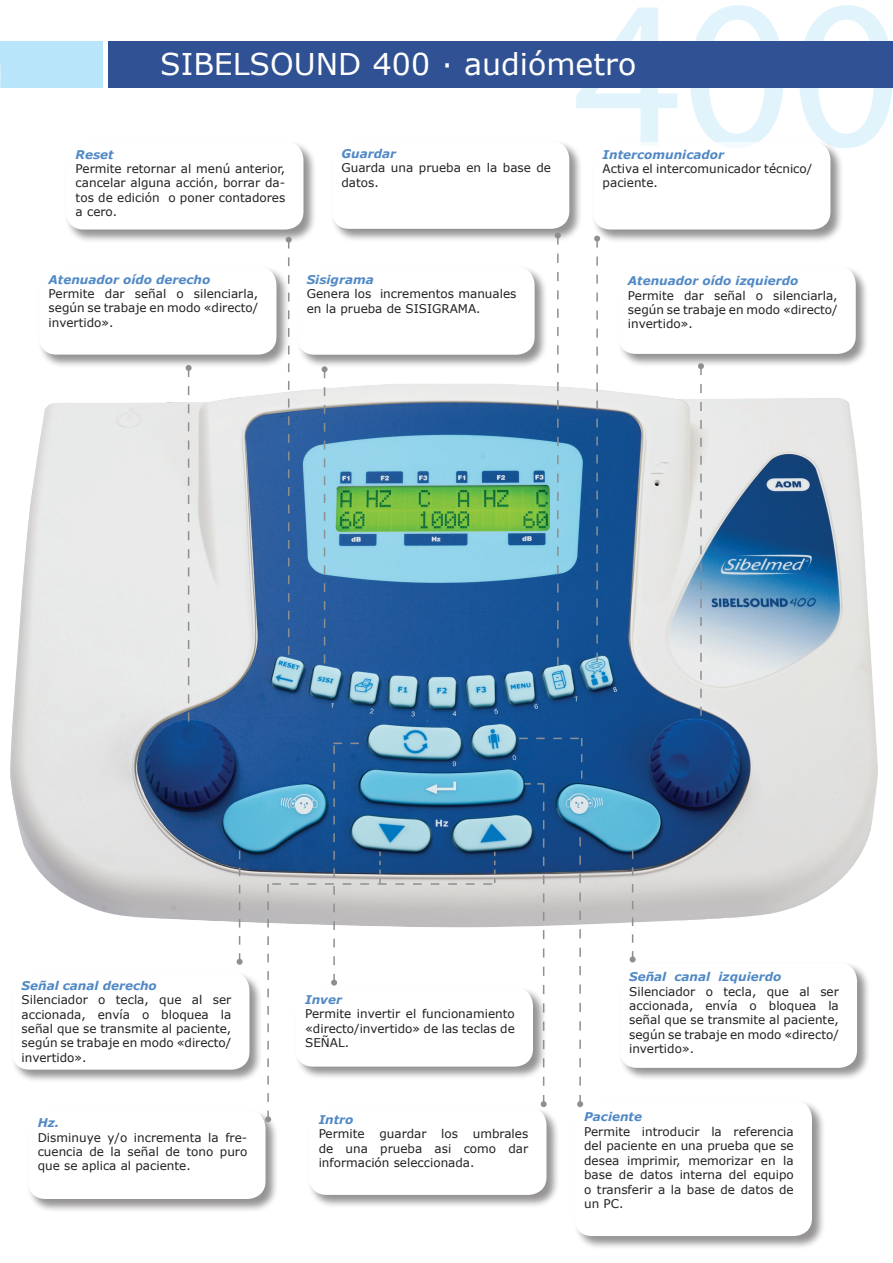
<style>
.page{position:relative;width:893px;height:1263px;background:#fff}
.page>*{position:absolute;margin:0;border:0;box-sizing:border-box;transform-origin:0 0}
.t1{font:30px "Verdana";color:#fff}
.t2{font:12px/14.4px "Verdana";color:#231f20;text-align:justify}
.t3{font:italic 700 12px "Verdana";color:#5189c5}
</style>
<div class="page">
<div style="left:0;top:42px;width:102px;height:46px;background:#b9e5fa"></div>
<img style="left:10px;top:368px;width:868px;height:559px">
<div style="left:65px;top:141px;width:252px;height:102px;background:#231f20;opacity:.75"></div>
<div style="left:66px;top:142px;width:237px;height:88px;background:#fff;border-radius:18px"></div>
<div style="left:296px;top:266px;width:252px;height:102px;background:#231f20;opacity:.75"></div>
<div style="left:297px;top:267px;width:238px;height:88px;background:#fff;border-radius:18px"></div>
<div style="left:330px;top:140px;width:253px;height:103px;background:#231f20;opacity:.75"></div>
<div style="left:331px;top:141px;width:238px;height:88px;background:#fff;border-radius:18px"></div>
<div style="left:38px;top:266px;width:252px;height:102px;background:#231f20;opacity:.75"></div>
<div style="left:39px;top:267px;width:237px;height:88px;background:#fff;border-radius:18px"></div>
<div style="left:617px;top:266px;width:252px;height:102px;background:#231f20;opacity:.75"></div>
<div style="left:618px;top:266px;width:238px;height:88px;background:#fff;border-radius:18px"></div>
<div style="left:27px;top:1109px;width:252px;height:104px;background:#231f20;opacity:.75"></div>
<div style="left:28px;top:1110px;width:238px;height:89px;background:#fff;border-radius:18px"></div>
<div style="left:618px;top:962px;width:252px;height:119px;background:#231f20;opacity:.75"></div>
<div style="left:619px;top:963px;width:238px;height:105px;background:#fff;border-radius:18px"></div>
<div style="left:573px;top:1100px;width:252px;height:149px;background:#231f20;opacity:.75"></div>
<div style="left:574px;top:1100px;width:238px;height:136px;background:#fff;border-radius:18px"></div>
<div style="left:11px;top:971px;width:252px;height:112px;background:#231f20;opacity:.75"></div>
<div style="left:12px;top:972px;width:237px;height:98px;background:#fff;border-radius:18px"></div>
<div style="left:308px;top:1106px;width:252px;height:102px;background:#231f20;opacity:.75"></div>
<div style="left:309px;top:1107px;width:237px;height:88px;background:#fff;border-radius:18px"></div>
<svg style="left:630px;top:851px;width:6px;height:111px"></svg>
<svg style="left:237px;top:851px;width:6px;height:114px"></svg>
<svg style="left:286px;top:237px;width:6px;height:418px"></svg>
<svg style="left:594px;top:243px;width:6px;height:419px"></svg>
<svg style="left:555px;top:232px;width:6px;height:434px"></svg>
<svg style="left:186px;top:365px;width:6px;height:356px"></svg>
<svg style="left:698px;top:363px;width:6px;height:353px"></svg>
<svg style="left:322px;top:366px;width:6px;height:297px"></svg>
<svg style="left:265px;top:743px;width:230px;height:379px"></svg>
<svg style="left:519px;top:738px;width:64px;height:369px"></svg>
<svg style="left:0;top:41px;width:1px;height:47px"></svg>
<svg style="left:576px;top:5px;width:317px;height:143px"></svg>
<div style="left:108px;top:41px;width:784px;height:47px;background:#305193"></div>
<div style="left:592px;top:141px;width:252px;height:102px;background:#231f20;opacity:.75"></div>
<div style="left:593px;top:142px;width:237px;height:88px;background:#fff;border-radius:18px"></div>
<h1 class="t1" style="left:160px;top:43px;width:477px">SIBELSOUND 400 · audiómetro</h1>
<p class="t3" style="left:76px;top:146px;width:39px">Reset</p>
<p class="t2" style="left:76px;top:161px;width:211px">Permite retornar al menú anterior, cancelar alguna acción, borrar da&shy;tos de edición o poner contadores a cero.</p>
<p class="t3" style="left:341px;top:145px;width:56px">Guardar</p>
<p class="t2" style="left:341px;top:161px;width:211px">Guarda una prueba en la base de datos.</p>
<p class="t3" style="left:49px;top:271px;width:163px">Atenuador oído derecho</p>
<p class="t2" style="left:49px;top:286px;width:211px">Permite dar señal o silenciarla, según se trabaje en modo «directo/ invertido».</p>
<p class="t3" style="left:307px;top:271px;width:68px">Sisigrama</p>
<p class="t2" style="left:307px;top:286px;width:211px">Genera los incrementos manuales en la prueba de SISIGRAMA.</p>
<p class="t3" style="left:603px;top:146px;width:123px">Intercomunicador</p>
<p class="t2" style="left:603px;top:161px;width:211px">Activa el intercomunicador técnico/ paciente.</p>
<p class="t3" style="left:628px;top:272px;width:172px">Atenuador oído izquierdo</p>
<p class="t2" style="left:628px;top:288px;width:211px">Permite dar señal o silenciarla, según se trabaje en modo «directo/ invertido».</p>
<p class="t3" style="left:22px;top:977px;width:137px">Señal canal derecho</p>
<p class="t2" style="left:22px;top:992px;width:211px">Silenciador o tecla, que al ser accionada, envía o bloquea la señal que se transmite al paciente, según se trabaje en modo «directo/ invertido».</p>
<p class="t3" style="left:38px;top:1114px;width:23px">Hz.</p>
<p class="t2" style="left:38px;top:1130px;width:211px">Disminuye y/o incrementa la fre&shy;cuencia de la señal de tono puro que se aplica al paciente.</p>
<p class="t3" style="left:305px;top:991px;width:38px">Inver</p>
<p class="t2" style="left:305px;top:1006px;width:211px">Permite invertir el funcionamiento «directo/invertido» de las teclas de SEÑAL.</p>
<p class="t3" style="left:319px;top:1111px;width:36px">Intro</p>
<p class="t2" style="left:319px;top:1127px;width:211px">Permite guardar los umbrales de una prueba asi como dar información seleccionada.</p>
<p class="t3" style="left:629px;top:968px;width:154px">Señal canal izquierdo</p>
<p class="t2" style="left:629px;top:984px;width:211px">Silenciador o tecla, que al ser accionada, envía o bloquea la señal que se transmite al paciente, según se trabaje en modo «directo/ invertido».</p>
<p class="t3" style="left:584px;top:1108px;width:59px">Paciente</p>
<p class="t2" style="left:584px;top:1124px;width:211px">Permite introducir la referencia del paciente en una prueba que se desea imprimir, memorizar en la base de datos interna del equipo o transferir a la base de datos de un PC.</p>
</div>
